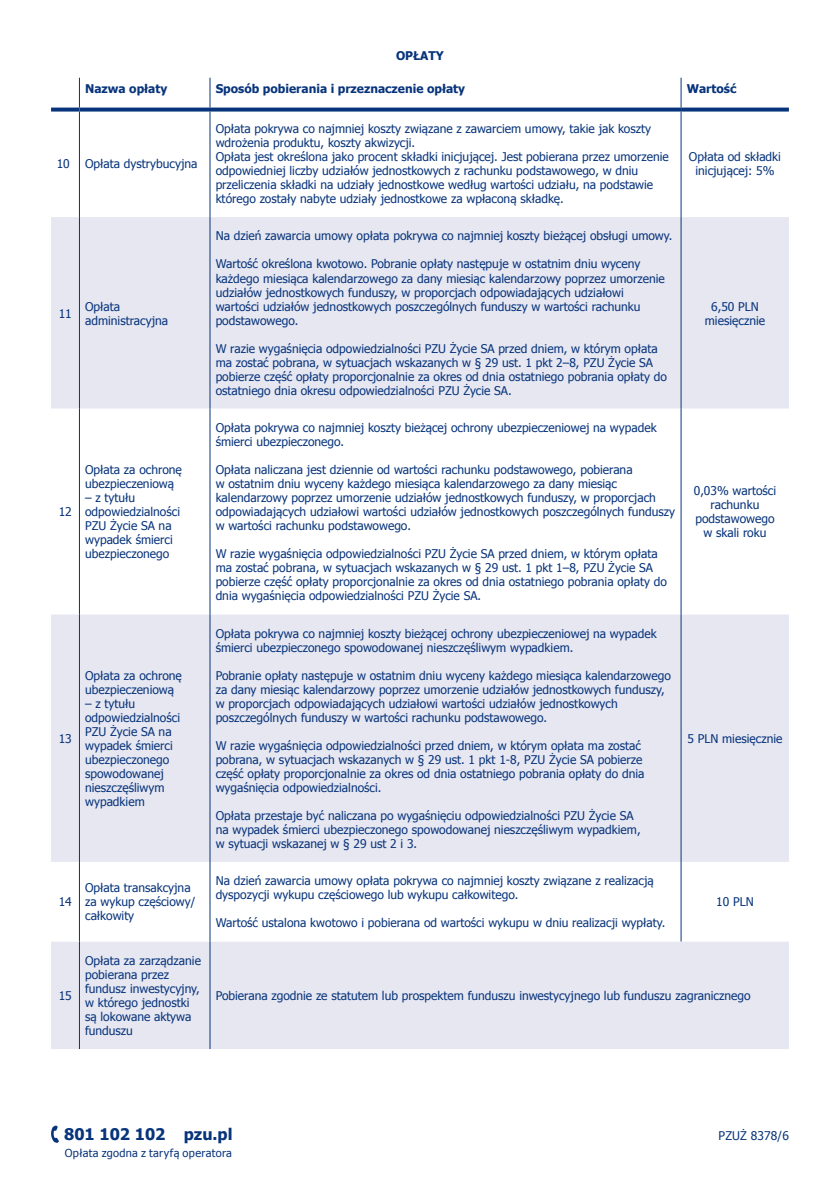
<style>
.page{position:relative;width:840px;height:1191px;background:#fff}
.page>*{position:absolute;margin:0;border:0;box-sizing:border-box;transform-origin:0 0}
.t1{font:700 16px "Tahoma";color:#08347b}
.TEKST_TABELI{font:12px/14px "Tahoma";color:#08347b}
.GŁÓWKA_TABELI{font:700 12px "Tahoma";color:#08347b}
.OPŁATA_ZGODNA{font:11px "Tahoma";letter-spacing:.025em;color:#08347b}
</style>
<div class="page">
<svg style="left:51px;top:1125px;width:8px;height:17px"></svg>
<div style="left:51px;top:217px;width:737px;height:832px;background:#e6e7f1"></div>
<svg style="left:51px;top:409px;width:737px;height:532px"></svg>
<hr style="left:79px;top:112px;width:1px;height:105px;background:#08347b">
<hr style="left:209px;top:112px;width:1px;height:105px;background:#08347b">
<hr style="left:680px;top:112px;width:1px;height:105px;background:#08347b">
<hr style="left:79px;top:217px;width:1px;height:192px;background:#08347b">
<hr style="left:209px;top:217px;width:1px;height:192px;background:#08347b">
<hr style="left:680px;top:217px;width:1px;height:192px;background:#08347b">
<hr style="left:79px;top:409px;width:1px;height:205px;background:#08347b">
<hr style="left:209px;top:409px;width:1px;height:205px;background:#08347b">
<hr style="left:680px;top:409px;width:1px;height:205px;background:#08347b">
<hr style="left:79px;top:614px;width:1px;height:248px;background:#08347b">
<hr style="left:209px;top:614px;width:1px;height:248px;background:#08347b">
<hr style="left:680px;top:614px;width:1px;height:248px;background:#08347b">
<hr style="left:79px;top:862px;width:1px;height:79px;background:#08347b">
<hr style="left:209px;top:862px;width:1px;height:79px;background:#08347b">
<hr style="left:680px;top:862px;width:1px;height:79px;background:#08347b">
<hr style="left:79px;top:941px;width:1px;height:108px;background:#08347b">
<hr style="left:209px;top:941px;width:1px;height:108px;background:#08347b">
<svg style="left:51px;top:108px;width:28px;height:4px"></svg>
<svg style="left:79px;top:108px;width:131px;height:4px"></svg>
<svg style="left:210px;top:108px;width:470px;height:4px;background:#224989"></svg>
<svg style="left:680px;top:108px;width:108px;height:4px"></svg>
<hr style="left:209px;top:78px;width:1px;height:30px;background:#08347b">
<hr style="left:680px;top:78px;width:1px;height:30px;background:#08347b">
<hr style="left:79px;top:78px;width:1px;height:30px;background:#08347b">
<p class="GŁÓWKA_TABELI" style="left:396px;top:47px;width:49px">OPŁATY</p>
<p class="GŁÓWKA_TABELI" style="left:85px;top:80px;width:84px">Nazwa opłaty</p>
<p class="GŁÓWKA_TABELI" style="left:215px;top:80px;width:251px">Sposób pobierania i przeznaczenie opłaty</p>
<p class="GŁÓWKA_TABELI" style="left:686px;top:80px;width:51px">Wartość</p>
<p class="TEKST_TABELI" style="left:57px;top:156px;width:15px">10</p>
<p class="TEKST_TABELI" style="left:85px;top:156px;width:114px">Opłata dystrybucyjna</p>
<p class="TEKST_TABELI" style="left:59px;top:305px;width:15px">11</p>
<p class="TEKST_TABELI" style="left:85px;top:298px;width:84px">Opłata administracyjna</p>
<p class="TEKST_TABELI" style="left:59px;top:504px;width:15px">12</p>
<p class="TEKST_TABELI" style="left:85px;top:462px;width:98px">Opłata za ochronę ubezpieczeniową</p>
<p class="TEKST_TABELI" style="left:85px;top:490px;width:96px">– z tytułu odpowiedzialności<br>PZU Życie SA na wypadek śmierci ubezpieczonego</p>
<p class="TEKST_TABELI" style="left:59px;top:731px;width:15px">13</p>
<p class="TEKST_TABELI" style="left:85px;top:668px;width:98px">Opłata za ochronę ubezpieczeniową</p>
<p class="TEKST_TABELI" style="left:85px;top:696px;width:96px">– z tytułu odpowiedzialności<br>PZU Życie SA na wypadek śmierci ubezpieczonego spowodowanej nieszczęśliwym wypadkiem</p>
<p class="TEKST_TABELI" style="left:215px;top:121px;width:436px">Opłata pokrywa co najmniej koszty związane z zawarciem umowy, takie jak koszty wdrożenia produktu, koszty akwizycji.</p>
<p class="TEKST_TABELI" style="left:215px;top:149px;width:454px">Opłata jest określona jako procent składki inicjującej. Jest pobierana przez umorzenie odpowiedniej liczby udziałów jednostkowych z rachunku podstawowego, w dniu przeliczenia składki na udziały jednostkowe według wartości udziału, na podstawie którego zostały nabyte udziały jednostkowe za wpłaconą składkę.</p>
<p class="TEKST_TABELI" style="left:688px;top:149px;width:93px;text-align:center">Opłata od składki inicjującej: 5%</p>
<p class="TEKST_TABELI" style="left:215px;top:228px;width:458px">Na dzień zawarcia umowy opłata pokrywa co najmniej koszty bieżącej obsługi umowy.</p>
<p class="TEKST_TABELI" style="left:215px;top:256px;width:450px">Wartość określona kwotowo. Pobranie opłaty następuje w ostatnim dniu wyceny każdego miesiąca kalendarzowego za dany miesiąc kalendarzowy poprzez umorzenie udziałów jednostkowych funduszy, w proporcjach odpowiadających udziałowi wartości udziałów jednostkowych poszczególnych funduszy w wartości rachunku podstawowego.</p>
<p class="TEKST_TABELI" style="left:215px;top:340px;width:452px">W razie wygaśnięcia odpowiedzialności PZU Życie SA przed dniem, w którym opłata ma zostać pobrana, w sytuacjach wskazanych w § 29 ust. 1 pkt 2–8, PZU Życie SA pobierze część opłaty proporcjonalnie za okres od dnia ostatniego pobrania opłaty do ostatniego dnia okresu odpowiedzialności PZU Życie SA.</p>
<p class="TEKST_TABELI" style="left:215px;top:420px;width:442px">Opłata pokrywa co najmniej koszty bieżącej ochrony ubezpieczeniowej na wypadek śmierci ubezpieczonego.</p>
<p class="TEKST_TABELI" style="left:215px;top:462px;width:461px">Opłata naliczana jest dziennie od wartości rachunku podstawowego, pobierana<br>w ostatnim dniu wyceny każdego miesiąca kalendarzowego za dany miesiąc kalendarzowy poprzez umorzenie udziałów jednostkowych funduszy, w proporcjach odpowiadających udziałowi wartości udziałów jednostkowych poszczególnych funduszy w wartości rachunku podstawowego.</p>
<p class="TEKST_TABELI" style="left:215px;top:546px;width:452px">W razie wygaśnięcia odpowiedzialności PZU Życie SA przed dniem, w którym opłata ma zostać pobrana, w sytuacjach wskazanych w § 29 ust. 1 pkt 1–8, PZU Życie SA pobierze część opłaty proporcjonalnie za okres od dnia ostatniego pobrania opłaty do dnia wygaśnięcia odpowiedzialności PZU Życie SA.</p>
<p class="TEKST_TABELI" style="left:215px;top:626px;width:442px">Opłata pokrywa co najmniej koszty bieżącej ochrony ubezpieczeniowej na wypadek śmierci ubezpieczonego spowodowanej nieszczęśliwym wypadkiem.</p>
<p class="TEKST_TABELI" style="left:215px;top:668px;width:456px">Pobranie opłaty następuje w ostatnim dniu wyceny każdego miesiąca kalendarzowego za dany miesiąc kalendarzowy poprzez umorzenie udziałów jednostkowych funduszy, w proporcjach odpowiadających udziałowi wartości udziałów jednostkowych poszczególnych funduszy w wartości rachunku podstawowego.</p>
<p class="TEKST_TABELI" style="left:215px;top:738px;width:430px">W razie wygaśnięcia odpowiedzialności przed dniem, w którym opłata ma zostać pobrana, w sytuacjach wskazanych w § 29 ust. 1 pkt 1-8, PZU Życie SA pobierze część opłaty proporcjonalnie za okres od dnia ostatniego pobrania opłaty do dnia wygaśnięcia odpowiedzialności.</p>
<p class="TEKST_TABELI" style="left:215px;top:808px;width:426px">Opłata przestaje być naliczana po wygaśnięciu odpowiedzialności PZU Życie SA na wypadek śmierci ubezpieczonego spowodowanej nieszczęśliwym wypadkiem, w sytuacji wskazanej w § 29 ust 2 i 3.</p>
<p class="TEKST_TABELI" style="left:704px;top:298px;width:62px;text-align:center">6,50 PLN miesięcznie</p>
<p class="TEKST_TABELI" style="left:693px;top:483px;width:84px;text-align:center">0,03% wartości rachunku podstawowego w skali roku</p>
<p class="TEKST_TABELI" style="left:687px;top:731px;width:96px">5 PLN miesięcznie</p>
<p class="TEKST_TABELI" style="left:59px;top:894px;width:15px">14</p>
<p class="TEKST_TABELI" style="left:59px;top:988px;width:15px">15</p>
<p class="TEKST_TABELI" style="left:85px;top:880px;width:112px">Opłata transakcyjna za wykup częściowy/ całkowity</p>
<p class="TEKST_TABELI" style="left:215px;top:873px;width:439px">Na dzień zawarcia umowy opłata pokrywa co najmniej koszty związane z realizacją dyspozycji wykupu częściowego lub wykupu całkowitego.</p>
<p class="TEKST_TABELI" style="left:215px;top:915px;width:451px">Wartość ustalona kwotowo i pobierana od wartości wykupu w dniu realizacji wypłaty.</p>
<p class="TEKST_TABELI" style="left:715px;top:894px;width:39px">10 PLN</p>
<p class="TEKST_TABELI" style="left:85px;top:953px;width:117px">Opłata za zarządzanie pobierana przez fundusz inwestycyjny, w którego jednostki są lokowane aktywa funduszu</p>
<p class="TEKST_TABELI" style="left:215px;top:988px;width:536px">Pobierana zgodnie ze statutem lub prospektem funduszu inwestycyjnego lub funduszu zagranicznego</p>
<p class="t1" style="left:64px;top:1123px;width:170px">801 102 102 pzu.pl</p>
<p class="TEKST_TABELI" style="left:718px;top:1128px;width:72px">PZUŻ 8378/6</p>
<p class="OPŁATA_ZGODNA" style="left:65px;top:1145px;width:169px">Opłata zgodna z taryfą operatora</p>
</div>
